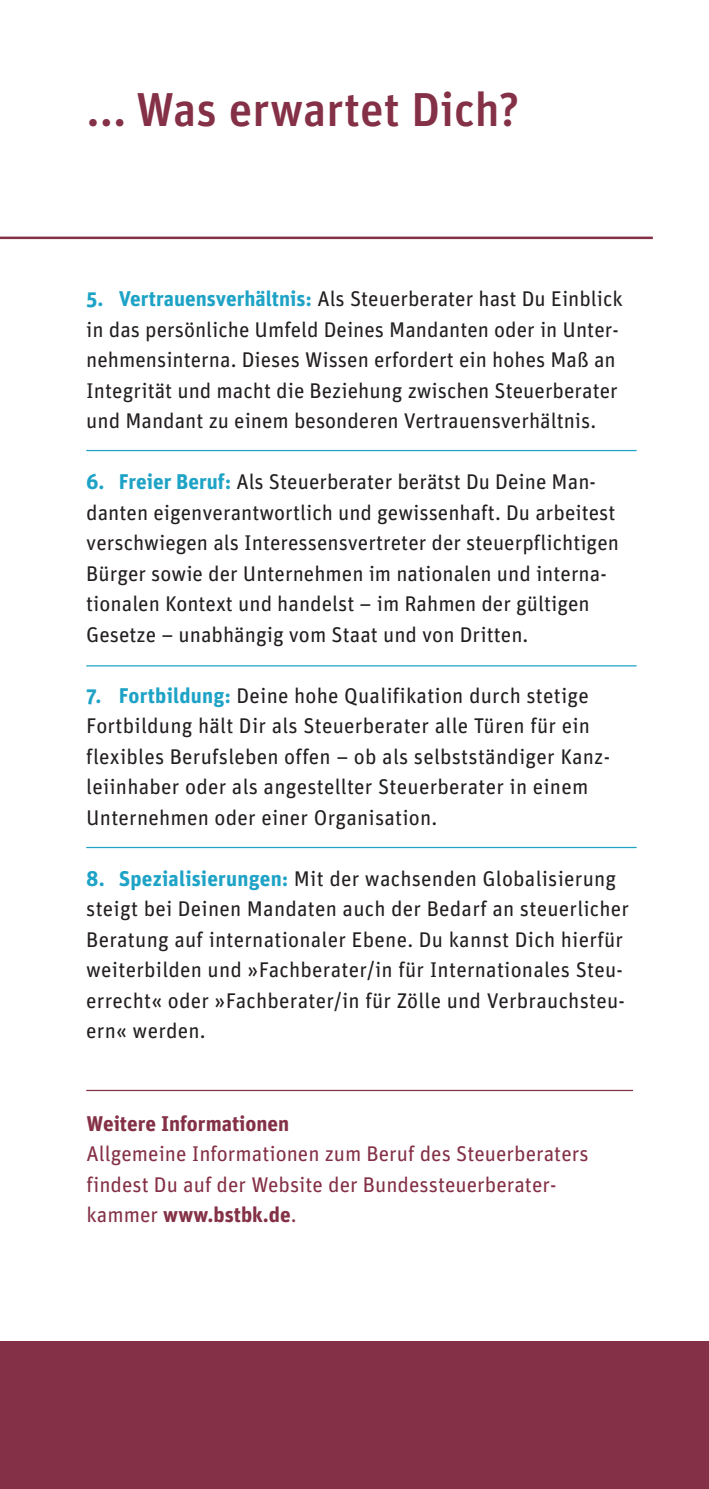
<style>
.page{position:relative;width:709px;height:1489px;background:#fff}
.page>*{position:absolute;margin:0;border:0;box-sizing:border-box;transform-origin:0 0}
.t1{font:500 47.5px "Unit";color:#843046}
.t2{font:21.25px/30.5px "Unit";color:#231f20}
.t3{font:21.25px/30.5px "Unit";color:#843046}
.t4{font:700 21.25px "Unit";color:#843046}
.s1{font-weight:700;color:#1ea3c6}
.s2{font-weight:700}
</style>
<div class="page">
<div style="left:0;top:1341px;width:709px;height:147px;background:#843046"></div>
<hr style="left:0;top:236px;width:653px;height:3px;background:#843046">
<hr style="left:86px;top:665px;width:550px;height:1px;background:#1ea3c6">
<hr style="left:86px;top:450px;width:550px;height:1px;background:#1ea3c6">
<hr style="left:86px;top:846px;width:550px;height:2px;background:#1ea3c6">
<hr style="left:86px;top:1089px;width:547px;height:2px;background:#843046">
<h1 class="t1" style="left:87px;top:81px;width:434px">... Was erwartet Dich?</h1>
<p class="t2" style="left:86px;top:283px;width:538px"><span class="s1">5. Vertrauensverhältnis:</span> Als Steuerberater hast Du Einblick in das persönliche Umfeld Deines Mandanten oder in Unter&shy;nehmensinterna. Dieses Wissen erfordert ein hohes Maß an Integrität und macht die Beziehung zwischen Steuerberater und Mandant zu einem besonderen Vertrauensverhältnis.</p>
<p class="t2" style="left:86px;top:466px;width:534px"><span class="s1">6. Freier Beruf:</span> Als Steuerberater berätst Du Deine Man&shy;danten eigenverantwortlich und gewissenhaft. Du arbeitest verschwiegen als Interessensvertreter der steuerpflichtigen Bürger sowie der Unternehmen im nationalen und interna&shy;tionalen Kontext und handelst – im Rahmen der gültigen Gesetze – unabhängig vom Staat und von Dritten.</p>
<p class="t2" style="left:86px;top:680px;width:525px"><span class="s1">7. Fortbildung:</span> Deine hohe Qualifikation durch stetige Fortbildung hält Dir als Steuerberater alle Türen für ein flexibles Berufsleben offen – ob als selbstständiger Kanz&shy;leiinhaber oder als angestellter Steuerberater in einem Unternehmen oder einer Organisation.</p>
<p class="t2" style="left:86px;top:863px;width:544px"><span class="s1">8. Spezialisierungen:</span> Mit der wachsenden Globalisierung steigt bei Deinen Mandaten auch der Bedarf an steuerlicher Beratung auf internationaler Ebene. Du kannst Dich hierfür weiterbilden und »Fachberater/in für Internationales Steu&shy;errecht« oder »Fachberater/in für Zölle und Verbrauchsteu&shy;ern« werden.</p>
<p class="t4" style="left:87px;top:1109px;width:204px">Weitere Informationen</p>
<p class="t3" style="left:87px;top:1138px;width:503px">Allgemeine Informationen zum Beruf des Steuerberaters findest Du auf der Website der Bundessteuerberater&shy;kammer <span class="s2">www.bstbk.de</span>.</p>
</div>
